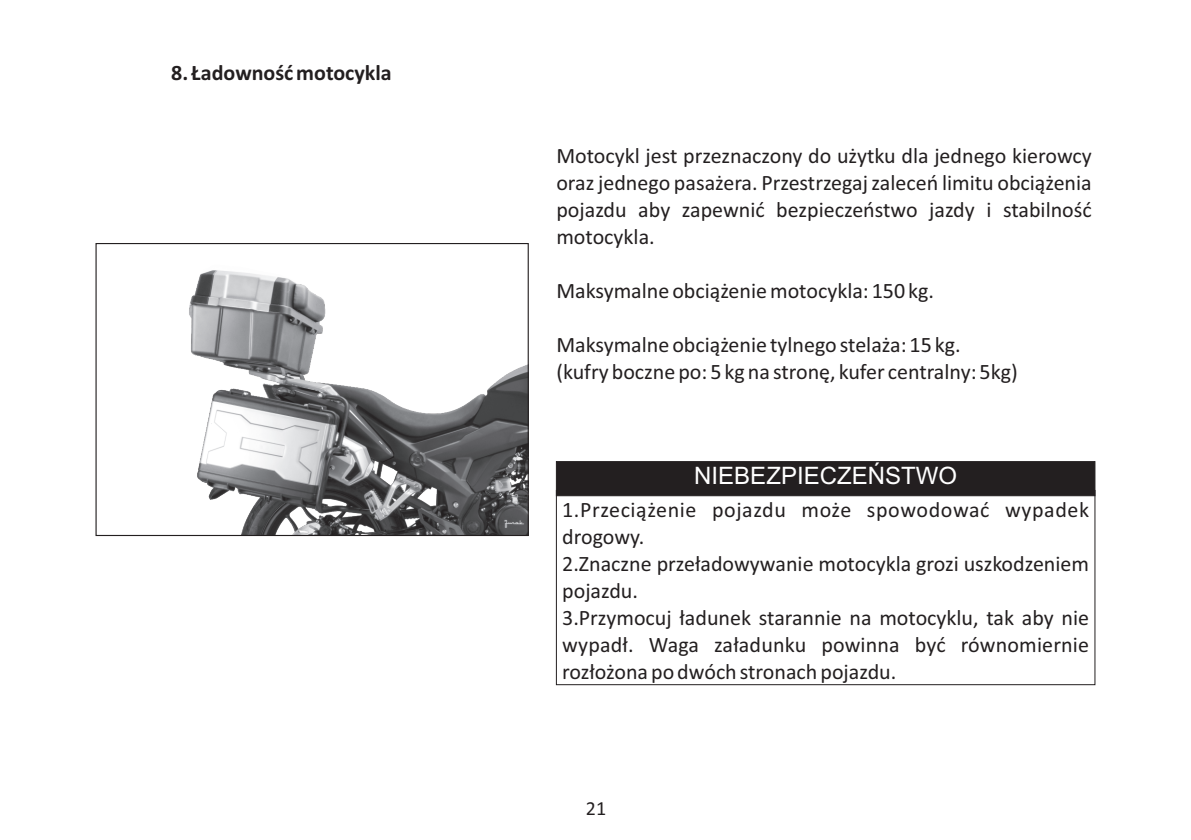
<style>
.page{position:relative;width:1191px;height:840px;background:#fff}
.page>*{position:absolute;margin:0;border:0;box-sizing:border-box;transform-origin:0 0}
.t1{font:24px "Arial";color:#fff}
.t2{font:22px/26.8px "Calibri";color:#231f20}
.t3{font:700 22px "Calibri";color:#231f20}
.t4{font:20px "Calibri";color:#231f20}
</style>
<div class="page">
<img style="left:189px;top:270px;width:338px;height:263px">
<div style="left:95px;top:243px;width:434px;height:292px;border:1px solid #231f20"></div>
<div style="left:556px;top:461px;width:539px;height:35px;background:#231f20"></div>
<div style="left:556px;top:490px;width:539px;height:194px;border:1px solid #231f20"></div>
<p class="t3" style="left:171px;top:63px;width:222px">8. Ładowność motocykla</p>
<p class="t2" style="left:556px;top:144px;width:537px;text-align:justify">Motocykl jest przeznaczony do użytku dla jednego kierowcy oraz jednego pasażera. Przestrzegaj zaleceń limitu obciążenia pojazdu aby zapewnić bezpieczeństwo jazdy i stabilność motocykla.</p>
<p class="t2" style="left:556px;top:279px;width:379px">Maksymalne obciążenie motocykla: 150 kg.</p>
<p class="t2" style="left:556px;top:332px;width:463px">Maksymalne obciążenie tylnego stelaża: 15 kg. (kufry boczne po: 5 kg na stronę, kufer centralny: 5kg)</p>
<p class="t1" style="left:694px;top:466px;width:264px">NIEBEZPIECZEŃSTWO</p>
<p class="t2" style="left:562px;top:498px;width:528px">1.Przeciążenie pojazdu może spowodować wypadek drogowy.<br>2.Znaczne przeładowywanie motocykla grozi uszkodzeniem pojazdu.<br>3.Przymocuj ładunek starannie na motocyklu, tak aby nie wypadł. Waga załadunku powinna być równomiernie rozłożona po dwóch stronach pojazdu.</p>
<p class="t4" style="left:586px;top:799px;width:22px">21</p>
</div>
